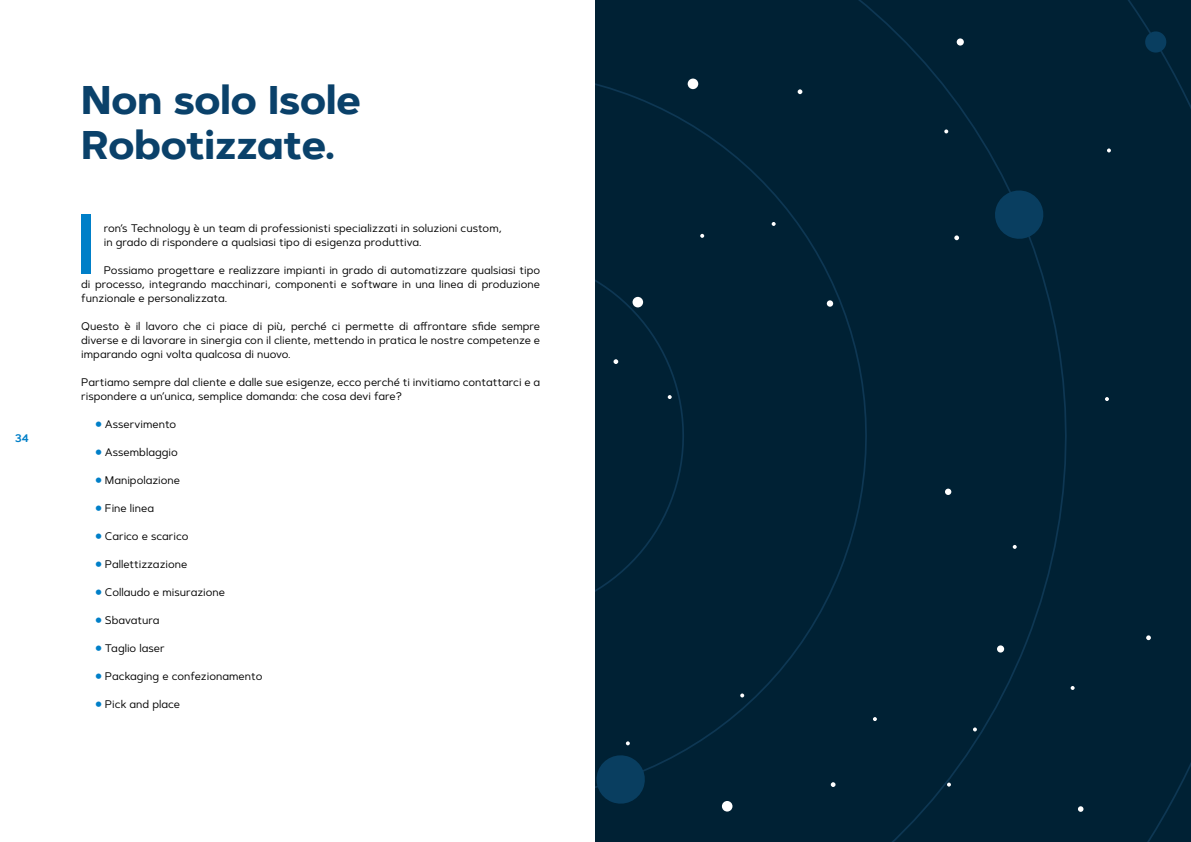
<style>
.page{position:relative;width:1191px;height:842px;background:#fff}
.page>*{position:absolute;margin:0;border:0;box-sizing:border-box;transform-origin:0 0}
.t1{font:78.5px "Built Titling Sb";color:#007fc8}
.t2{font:700 40px/45px "Artegra Sans Alt";color:#0a416a}
.t3{font:11px/14px "Artegra Sans Alt";color:#000}
.t4{font:600 11px "Artegra Sans Alt";color:#007fc8}
.s1{color:#007fc8}
</style>
<div class="page">
<div style="left:595px;top:0;width:596px;height:842px;background:#002134"></div>
<div style="left:595px;top:24px;width:319px;height:818px;background:#002134"></div>
<div style="left:595px;top:231px;width:112px;height:410px;background:#002134"></div>
<svg style="left:595px;top:752px;width:53px;height:55px"></svg>
<svg style="left:991px;top:187px;width:55px;height:55px"></svg>
<svg style="left:1143px;top:30px;width:24px;height:24px"></svg>
<div style="left:632px;top:297px;width:11px;height:10px;background:#fff;border-radius:50%"></div>
<svg style="left:613px;top:359px;width:5px;height:5px"></svg>
<svg style="left:626px;top:741px;width:4px;height:4px"></svg>
<svg style="left:1105px;top:397px;width:4px;height:4px"></svg>
<svg style="left:1078px;top:806px;width:5px;height:6px"></svg>
<div style="left:687px;top:79px;width:11px;height:10px;background:#fff;border-radius:50%"></div>
<div style="left:722px;top:801px;width:10px;height:10px;background:#fff;border-radius:50%"></div>
<svg style="left:944px;top:129px;width:4px;height:4px"></svg>
<svg style="left:830px;top:782px;width:5px;height:5px"></svg>
<svg style="left:1146px;top:635px;width:4px;height:5px"></svg>
<div style="left:997px;top:645px;width:7px;height:7px;background:#fff;border-radius:50%"></div>
<svg style="left:954px;top:235px;width:5px;height:5px"></svg>
<svg style="left:797px;top:89px;width:5px;height:5px"></svg>
<svg style="left:1070px;top:686px;width:4px;height:4px"></svg>
<svg style="left:947px;top:783px;width:4px;height:4px"></svg>
<svg style="left:740px;top:693px;width:4px;height:4px"></svg>
<svg style="left:1012px;top:545px;width:4px;height:4px"></svg>
<svg style="left:771px;top:222px;width:4px;height:4px"></svg>
<svg style="left:700px;top:234px;width:4px;height:4px"></svg>
<svg style="left:873px;top:717px;width:4px;height:4px"></svg>
<svg style="left:1107px;top:148px;width:4px;height:4px"></svg>
<svg style="left:973px;top:727px;width:4px;height:4px"></svg>
<svg style="left:667px;top:395px;width:4px;height:4px"></svg>
<div style="left:956px;top:38px;width:7px;height:8px;background:#fff;border-radius:50%"></div>
<svg style="left:945px;top:489px;width:6px;height:6px"></svg>
<div style="left:827px;top:300px;width:6px;height:7px;background:#fff;border-radius:50%"></div>
<p class="t4" style="left:15px;top:430px;width:16px">34</p>
<h2 class="t2" style="left:81px;top:78px;width:281px">Non solo Isole<br>Robotizzate.</h2>
<h1 class="t1" style="left:79px;top:198px;width:17px">I</h1>
<p class="t3" style="left:104px;top:221px;width:399px">ron’s Technology è un team di professionisti specializzati in soluzioni custom, in grado di rispondere a qualsiasi tipo di esigenza produttiva.</p>
<p class="t3" style="left:81px;top:263px;width:460px;text-align:justify;text-indent:22px">Possiamo progettare e realizzare impianti in grado di automatizzare qualsiasi tipo di processo, integrando macchinari, componenti e software in una linea di produzione funzionale e personalizzata.</p>
<p class="t3" style="left:81px;top:319px;width:460px;text-align:justify">Questo è il lavoro che ci piace di più, perché ci permette di affrontare sfide sempre diverse e di lavorare in sinergia con il cliente, mettendo in pratica le nostre competenze e imparando ogni volta qualcosa di nuovo.</p>
<p class="t3" style="left:81px;top:375px;width:460px">Partiamo sempre dal cliente e dalle sue esigenze, ecco perché ti invitiamo contattarci e a rispondere a un’unica, semplice domanda: che cosa devi fare?</p>
<p class="t3" style="left:95px;top:417px;width:82px"><span class="s1">●</span> Asservimento</p>
<p class="t3" style="left:95px;top:445px;width:84px"><span class="s1">●</span> Assemblaggio</p>
<p class="t3" style="left:95px;top:473px;width:86px"><span class="s1">●</span> Manipolazione</p>
<p class="t3" style="left:95px;top:501px;width:60px"><span class="s1">●</span> Fine linea</p>
<p class="t3" style="left:95px;top:529px;width:94px"><span class="s1">●</span> Carico e scarico</p>
<p class="t3" style="left:95px;top:557px;width:93px"><span class="s1">●</span> Pallettizzazione</p>
<p class="t3" style="left:95px;top:585px;width:131px"><span class="s1">●</span> Collaudo e misurazione</p>
<p class="t3" style="left:95px;top:613px;width:66px"><span class="s1">●</span> Sbavatura</p>
<p class="t3" style="left:95px;top:641px;width:71px"><span class="s1">●</span> Taglio laser</p>
<p class="t3" style="left:95px;top:669px;width:168px"><span class="s1">●</span> Packaging e confezionamento</p>
<p class="t3" style="left:95px;top:697px;width:86px"><span class="s1">●</span> Pick and place</p>
</div>
